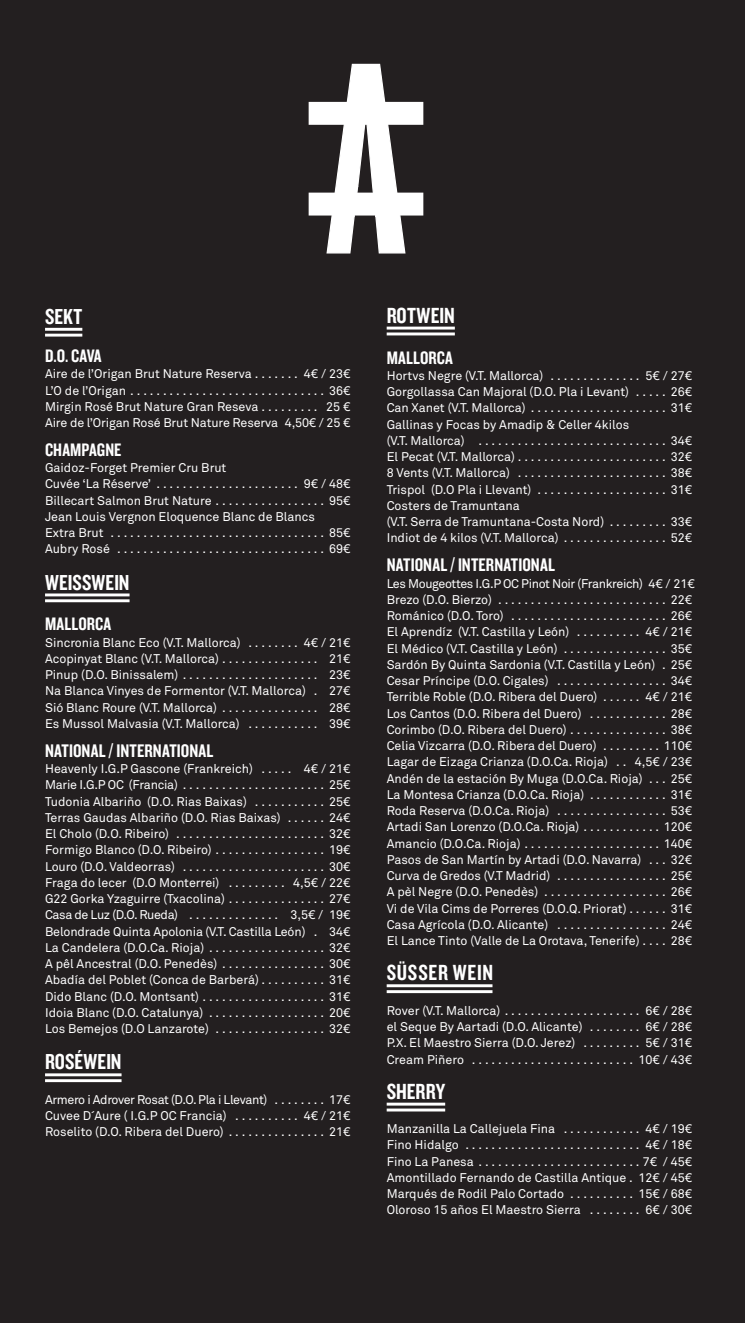
<style>
.page{position:relative;width:745px;height:1323px;background:#fff}
.page>*{position:absolute;margin:0;border:0;box-sizing:border-box;transform-origin:0 0}
.t1{font:22.75px "Knockout HTF49 Liteweight";letter-spacing:.01em;color:#fff}
.t2{font:22.75px "Knockout HTF49 Liteweight";letter-spacing:.03em;color:#fff}
.t3{font:22.5px "Knockout HTF49 Liteweight";color:#fff}
.t4{font:18.88px "Knockout HTF49 Liteweight";letter-spacing:.01em;color:#fff}
.t5{font:18.75px "Knockout HTF49 Liteweight";letter-spacing:.01em;color:#fff}
.t6{font:12.5px/16.2px "Akkurat Pro";color:#fff;text-align:justify}
</style>
<div class="page">
<div style="left:0;top:0;width:744px;height:1323px;background:#231f20"></div>
<svg style="left:325px;top:63px;width:81px;height:191px"></svg>
<div style="left:308px;top:193px;width:115px;height:23px;background:#fff"></div>
<div style="left:308px;top:102px;width:115px;height:23px;background:#fff"></div>
<hr style="left:45px;top:328px;width:37px;height:3px;background:#fff">
<hr style="left:45px;top:334px;width:37px;height:3px;background:#fff">
<hr style="left:45px;top:593px;width:84px;height:3px;background:#fff">
<hr style="left:45px;top:599px;width:84px;height:3px;background:#fff">
<hr style="left:45px;top:1073px;width:76px;height:3px;background:#fff">
<hr style="left:45px;top:1079px;width:76px;height:3px;background:#fff">
<hr style="left:386px;top:327px;width:68px;height:3px;background:#fff">
<hr style="left:386px;top:332px;width:68px;height:3px;background:#fff">
<hr style="left:386px;top:984px;width:106px;height:3px;background:#fff">
<hr style="left:386px;top:990px;width:106px;height:3px;background:#fff">
<hr style="left:386px;top:1103px;width:59px;height:2px;background:#fff">
<hr style="left:386px;top:1108px;width:59px;height:3px;background:#fff">
<h2 class="t3" style="left:45px;top:305px;width:39px">SEKT</h2>
<h3 class="t5" style="left:45px;top:346px;width:58px">D.O. CAVA</h3>
<p class="t6" style="left:45px;top:366px;width:307px">Aire de l’Origan Brut Nature Reserva . . . . . . . 4€ / 23€ L’O de l’Origan . . . . . . . . . . . . . . . . . . . . . . . . . . . . . 36€ Mirgin Rosé Brut Nature Gran Reseva . . . . . . . . . 25 € Aire de l’Origan Rosé Brut Nature Reserva 4,50€ / 25 €</p>
<h3 class="t5" style="left:45px;top:440px;width:78px">CHAMPAGNE</h3>
<p class="t6" style="left:45px;top:460px;width:307px;text-align:left">Gaidoz-Forget Premier Cru Brut<br>Cuvée ‘La Réserve’ . . . . . . . . . . . . . . . . . . . . . . 9€ / 48€ Billecart Salmon Brut Nature . . . . . . . . . . . . . . . . 95€ Jean Louis Vergnon Eloquence Blanc de Blancs<br>Extra Brut . . . . . . . . . . . . . . . . . . . . . . . . . . . . . . . . 85€ Aubry Rosé . . . . . . . . . . . . . . . . . . . . . . . . . . . . . . . 69€</p>
<h2 class="t3" style="left:45px;top:571px;width:86px">WEISSWEIN</h2>
<h3 class="t5" style="left:45px;top:615px;width:68px">MALLORCA</h3>
<p class="t6" style="left:45px;top:634px;width:307px">Sincronia Blanc Eco (V.T. Mallorca) . . . . . . . . 4€ / 21€ Acopinyat Blanc (V.T. Mallorca) . . . . . . . . . . . . . . . 21€ Pinup (D.O. Binissalem) . . . . . . . . . . . . . . . . . . . . . 23€ Na Blanca Vinyes de Formentor (V.T. Mallorca) . 27€ Sió Blanc Roure (V.T. Mallorca) . . . . . . . . . . . . . . . 28€ Es Mussol Malvasia (V.T. Mallorca) . . . . . . . . . . . 39€</p>
<h3 class="t4" style="left:45px;top:741px;width:170px">NATIONAL / INTERNATIONAL</h3>
<p class="t6" style="left:45px;top:761px;width:241px">Heavenly I.G. P Gascone (Frankreich) . . . .</p>
<p class="t6" style="left:45px;top:761px;width:307px;text-indent:259px">4€ / 21€ Marie I.G. P OC (Francia) . . . . . . . . . . . . . . . . . . . . . 25€ Tudonia Albariño (D.O. Rias Baixas) . . . . . . . . . . 25€ Terras Gaudas Albariño (D.O. Rias Baixas) . . . . . 24€ El Cholo (D.O. Ribeiro) . . . . . . . . . . . . . . . . . . . . . . 32€ Formigo Blanco (D.O. Ribeiro) . . . . . . . . . . . . . . . . 19€ Louro (D.O. Valdeorras) . . . . . . . . . . . . . . . . . . . . . 30€ Fraga do lecer (D.O Monterrei) . . . . . . . . . 4,5€ / 22€ G22 Gorka Yzaguirre (Txacolina) . . . . . . . . . . . . . . 27€ Casa de Luz (D.O. Rueda) . . . . . . . . . . . . . . 3,5€ / 19€ Belondrade Quinta Apolonia (V.T. Castilla León) . 34€ La Candelera (D.O.Ca. Rioja) . . . . . . . . . . . . . . . . . 32€ A pêl Ancestral (D.O. Penedès) . . . . . . . . . . . . . . . 30€ Abadía del Poblet (Conca de Barberá) . . . . . . . . . 31€ Dido Blanc (D.O. Montsant) . . . . . . . . . . . . . . . . . . 31€ Idoia Blanc (D.O. Catalunya) . . . . . . . . . . . . . . . . . 20€ Los Bemejos (D.O Lanzarote) . . . . . . . . . . . . . . . . 32€</p>
<h2 class="t3" style="left:45px;top:1050px;width:78px">ROSÉWEIN</h2>
<p class="t6" style="left:45px;top:1092px;width:307px">Armero i Adrover Rosat (D.O. Pla i Llevant) . . . . . . . 17€ Cuvee D´Aure ( I.G. P OC Francia) . . . . . . . . . . 4€ / 21€ Roselito (D.O. Ribera del Duero) . . . . . . . . . . . . . . 21€</p>
<h1 class="t1" style="left:386px;top:303px;width:70px">ROTWEIN</h1>
<h3 class="t5" style="left:386px;top:348px;width:68px">MALLORCA</h3>
<p class="t6" style="left:386px;top:368px;width:307px;text-align:left">Hortvs Negre (V.T. Mallorca) . . . . . . . . . . . . . . 5€ / 27€ Gorgollassa Can Majoral (D.O. Pla i Levant) . . . . 26€ Can Xanet (V.T. Mallorca) . . . . . . . . . . . . . . . . . . . . 31€ Gallinas y Focas by Amadip &amp; Celler 4kilos<br>(V.T. Mallorca) . . . . . . . . . . . . . . . . . . . . . . . . . . . . 34€ El Pecat (V.T. Mallorca) . . . . . . . . . . . . . . . . . . . . . . 32€ 8 Vents (V.T. Mallorca) . . . . . . . . . . . . . . . . . . . . . . 38€ Trispol (D.O Pla i Llevant) . . . . . . . . . . . . . . . . . . . 31€ Costers de Tramuntana<br>(V.T. Serra de Tramuntana-Costa Nord) . . . . . . . . 33€ Indiot de 4 kilos (V.T. Mallorca) . . . . . . . . . . . . . . . 52€</p>
<h3 class="t4" style="left:386px;top:555px;width:170px">NATIONAL / INTERNATIONAL</h3>
<p class="t6" style="left:386px;top:575px;width:309px;text-align:left">Les Mougeottes I.G. P OC Pinot Noir (Frankreich) 4€ / 21€ Brezo (D.O. Bierzo) . . . . . . . . . . . . . . . . . . . . . . . . . 22€ Románico (D.O. Toro) . . . . . . . . . . . . . . . . . . . . . . . 26€ El Aprendíz (V.T. Castilla y León) . . . . . . . . . . 4€ / 21€ El Médico (V.T. Castilla y León) . . . . . . . . . . . . . . . 35€ Sardón By Quinta Sardonia (V.T. Castilla y León) . 25€ Cesar Príncipe (D.O. Cigales) . . . . . . . . . . . . . . . . 34€ Terrible Roble (D.O. Ribera del Duero) . . . . . . 4€ / 21€ Los Cantos (D.O. Ribera del Duero) . . . . . . . . . . . 28€ Corimbo (D.O. Ribera del Duero) . . . . . . . . . . . . . . 38€ Celia Vizcarra (D.O. Ribera del Duero) . . . . . . . . 110€ Lagar de Eizaga Crianza (D.O.Ca. Rioja) . . 4,5€ / 23€ Andén de la estación By Muga (D.O.Ca. Rioja) . . . 25€ La Montesa Crianza (D.O.Ca. Rioja) . . . . . . . . . . . 31€ Roda Reserva (D.O.Ca. Rioja) . . . . . . . . . . . . . . . . 53€ Artadi San Lorenzo (D.O.Ca. Rioja) . . . . . . . . . . . 120€ Amancio (D.O.Ca. Rioja) . . . . . . . . . . . . . . . . . . . . . 140€ Pasos de San Martín by Artadi (D.O. Navarra) . . . 32€ Curva de Gredos (V.T Madrid) . . . . . . . . . . . . . . . . 25€ A pèl Negre (D.O. Penedès) . . . . . . . . . . . . . . . . . . 26€ Vi de Vila Cims de Porreres (D.O.Q. Priorat) . . . . . . 31€ Casa Agrícola (D.O. Alicante) . . . . . . . . . . . . . . . . 24€ El Lance Tinto (Valle de La Orotava, Tenerife) . . . . 28€</p>
<h1 class="t2" style="left:386px;top:961px;width:108px">SÜSSER WEIN</h1>
<p class="t6" style="left:386px;top:1003px;width:307px">Rover (V.T. Mallorca) . . . . . . . . . . . . . . . . . . . . . 6€ / 28€ el Seque By Aartadi (D.O. Alicante) . . . . . . . . 6€ / 28€ P.X. El Maestro Sierra (D.O. Jerez) . . . . . . . . . 5€ / 31€ Cream Piñero . . . . . . . . . . . . . . . . . . . . . . . . 10€ / 43€</p>
<h1 class="t1" style="left:386px;top:1079px;width:60px">SHERRY</h1>
<p class="t6" style="left:386px;top:1121px;width:307px">Manzanilla La Callejuela Fina . . . . . . . . . . . . 4€ / 19€ Fino Hidalgo . . . . . . . . . . . . . . . . . . . . . . . . . . . 4€ / 18€ Fino La Panesa . . . . . . . . . . . . . . . . . . . . . . . . 7€ / 45€ Amontillado Fernando de Castilla Antique . 12€ / 45€ Marqués de Rodil Palo Cortado . . . . . . . . . 15€ / 68€ Oloroso 15 años El Maestro Sierra . . . . . . . . 6€ / 30€</p>
</div>
